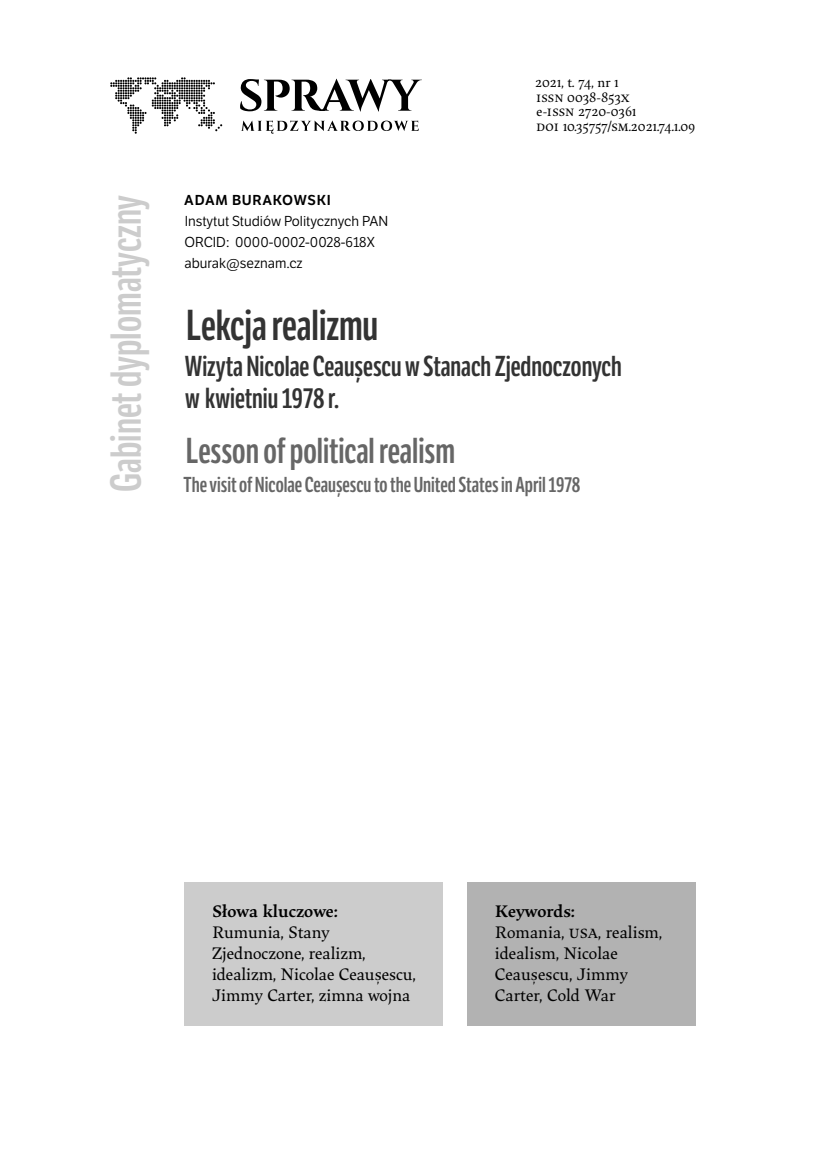
<style>
.page{position:relative;width:821px;height:1159px;background:#fff}
.page>*{position:absolute;margin:0;border:0;box-sizing:border-box;transform-origin:0 0}
.t1{font:600 42px "LFT Etica Compressed";color:#ccc}
.t2{font:600 42px "LFT Etica Compressed";color:#333}
.t3{font:600 35px "LFT Etica Compressed";color:#666}
.t4{font:600 28px/31.5px "LFT Etica Compressed";color:#333}
.t5{font:600 21px "LFT Etica Compressed";color:#666}
.t6{font:17.5px/21px "Maecenas";color:#000}
.t7{font:600 17.5px "Maecenas";color:#000}
.t8{font:14px/21px "LFT Etica";color:#000}
.t9{font:14px/14.5px "Maecenas";color:#000}
.t10{font:600 14px "LFT Etica";letter-spacing:.05em;color:#000}
</style>
<div class="page">
<svg style="left:110px;top:77px;width:112px;height:57px"></svg>
<svg style="left:240px;top:79px;width:182px;height:32px"></svg>
<svg style="left:241px;top:120px;width:178px;height:14px"></svg>
<div style="left:467px;top:882px;width:229px;height:144px;background:#b2b2b2"></div>
<div style="left:185px;top:882px;width:258px;height:144px;background:#ccc"></div>
<h1 class="t1" style="left:110px;top:492px;width:298px;rotate:-90deg">Gabinet dyplomatyczny</h1>
<p class="t9" style="left:535px;top:76px;width:162px">2021, t. 74, nr 1<br>issn 0038-853x<br>e-issn 2720-0361<br>doi 10.35757/sm.2021.74.1.09</p>
<p class="t10" style="left:184px;top:195px;width:148px">ADAM BURAKOWSKI</p>
<p class="t8" style="left:184px;top:212px;width:205px">Instytut Studiów Politycznych PAN<br>ORCID: 0000-0002-0028-618X aburak@seznam.cz</p>
<h1 class="t2" style="left:186px;top:309px;width:194px">Lekcja realizmu</h1>
<h3 class="t4" style="left:185px;top:353px;width:438px">Wizyta Nicolae Ceaușescu w Stanach Zjednoczonych w kwietniu 1978 r.</h3>
<h2 class="t3" style="left:186px;top:437px;width:271px">Lesson of political realism</h2>
<p class="t5" style="left:183px;top:477px;width:398px">The visit of Nicolae Ceaușescu to the United States in April 1978</p>
<p class="t7" style="left:212px;top:904px;width:127px">Słowa kluczowe:</p>
<p class="t6" style="left:212px;top:923px;width:205px">Rumunia, Stany<br>Zjednoczone, realizm, idealizm, Nicolae Ceaușescu,<br>Jimmy Carter, zimna wojna</p>
<p class="t7" style="left:495px;top:904px;width:82px">Keywords:</p>
<p class="t6" style="left:495px;top:923px;width:169px">Romania, usa, realism, idealism, Nicolae<br>Ceaușescu, Jimmy<br>Carter, Cold War</p>
</div>
